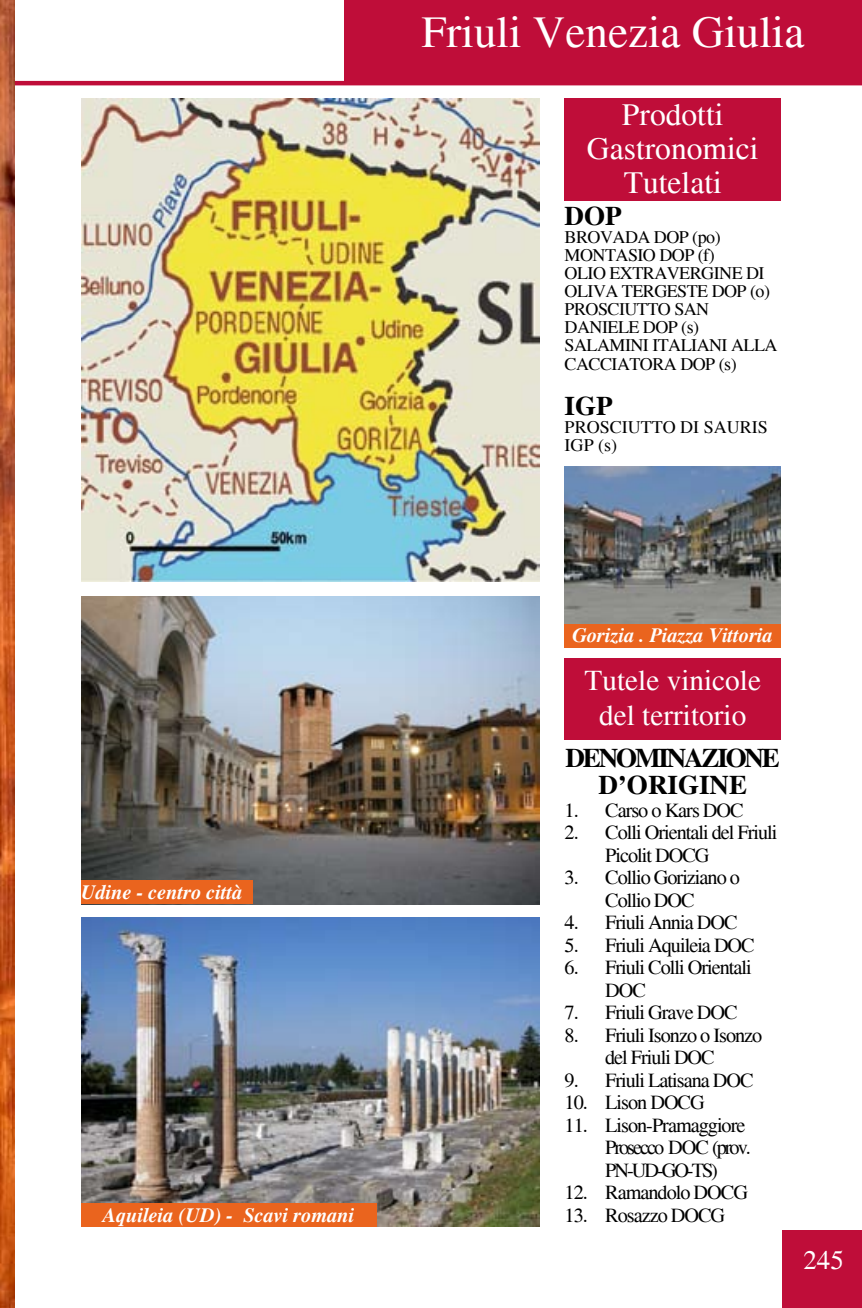
<style>
.page{position:relative;width:862px;height:1308px;background:#fff}
.page>*{position:absolute;margin:0;border:0;box-sizing:border-box;transform-origin:0 0}
.t1{font:45px "Times";color:#fff}
.t2{font:31.5px/33.8px "Times";color:#fff;text-align:center}
.t3{font:29.25px/35.1px "Times";color:#fff;text-align:center}
.t4{font:700 27px/27px "Times";letter-spacing:-.08em;color:#000;text-align:center}
.t5{font:27px "Times";color:#fff}
.t6{font:20.25px/22.5px "Times";letter-spacing:-.05em;color:#000}
.t7{font:italic 700 20.25px "Times";color:#fff}
.t8{font:18px/18px "Times";letter-spacing:-.03em;color:#000}
.t9{font:18px/18px "Times";color:#000}
</style>
<div class="page">
<div style="left:782px;top:1230px;width:79px;height:77px;background:#bf0d39"></div>
<div style="left:344px;top:0;width:517px;height:82px;background:#bf0d39"></div>
<hr style="left:0;top:81px;width:861px;height:4px;background:#bf0d39">
<img style="left:81px;top:99px;width:458px;height:483px">
<div style="left:564px;top:658px;width:216px;height:81px;background:#bf0d39"></div>
<div style="left:564px;top:99px;width:216px;height:102px;background:#bf0d39"></div>
<img style="left:81px;top:596px;width:458px;height:308px">
<img style="left:81px;top:917px;width:458px;height:309px">
<img style="left:564px;top:466px;width:216px;height:158px">
<img style="left:0;top:0;width:14px;height:1307px">
<div style="left:81px;top:880px;width:171px;height:24px;background:#ea641e"></div>
<div style="left:81px;top:1203px;width:295px;height:23px;background:#ea641e"></div>
<div style="left:564px;top:624px;width:216px;height:24px;background:#ea641e"></div>
<h1 class="t1" style="left:421px;top:7px;width:384px">Friuli Venezia Giulia</h1>
<h2 class="t2" style="left:586px;top:98px;width:173px">Prodotti<br>Gastronomici<br>Tutelati</h2>
<h3 class="t4" style="left:564px;top:203px;width:58px">DOP</h3>
<p class="t8" style="left:564px;top:229px;width:214px">BROVADA DOP (po)<br>MONTASIO DOP (f)<br>OLIO EXTRAVERGINE DI<br>OLIVA TERGESTE DOP (o)<br>PROSCIUTTO SAN<br>DANIELE DOP (s)<br>SALAMINI ITALIANI ALLA<br>CACCIATORA DOP (s)</p>
<h3 class="t4" style="left:564px;top:392px;width:50px">IGP</h3>
<p class="t9" style="left:564px;top:418px;width:205px">PROSCIUTTO DI SAURIS<br>IGP (s)</p>
<p class="t7" style="left:81px;top:880px;width:163px">Udine - centro città</p>
<p class="t7" style="left:103px;top:1202px;width:253px">Aquileia (UD) - Scavi romani</p>
<p class="t7" style="left:572px;top:624px;width:202px">Gorizia . Piazza Vittoria</p>
<h3 class="t3" style="left:584px;top:662px;width:178px">Tutele vinicole del territorio</h3>
<h3 class="t4" style="left:565px;top:745px;width:216px">DENOMINAZIONE<br>D’ORIGINE</h3>
<p class="t6" style="left:564px;top:798px;width:180px">1. Carso o Kars DOC</p>
<p class="t6" style="left:605px;top:821px;width:174px;text-indent:-40px">2. Colli Orientali del Friuli<br>Picolit DOCG</p>
<p class="t6" style="left:564px;top:866px;width:177px;text-align:center">3. Collio Goriziano o<br>Collio DOC</p>
<p class="t6" style="left:564px;top:911px;width:174px">4. Friuli Annia DOC</p>
<p class="t6" style="left:564px;top:933px;width:191px">5. Friuli Aquileia DOC</p>
<p class="t6" style="left:605px;top:956px;width:148px;text-indent:-40px">6. Friuli Colli Orientali<br>DOC</p>
<p class="t6" style="left:564px;top:1001px;width:174px">7. Friuli Grave DOC</p>
<p class="t6" style="left:564px;top:1023px;width:199px;text-align:center">8. Friuli Isonzo o Isonzo del Friuli DOC</p>
<p class="t6" style="left:564px;top:1068px;width:190px">9. Friuli Latisana DOC</p>
<p class="t6" style="left:564px;top:1091px;width:141px">10. Lison DOCG</p>
<p class="t6" style="left:605px;top:1113px;width:147px;text-indent:-40px">11. Lison-Pramaggiore<br>Prosecco DOC (prov.<br>PN-UD-GO-TS)</p>
<p class="t6" style="left:564px;top:1181px;width:185px">12. Ramandolo DOCG</p>
<p class="t6" style="left:564px;top:1203px;width:162px">13. Rosazzo DOCG</p>
<h3 class="t5" style="left:802px;top:1245px;width:42px">245</h3>
</div>
